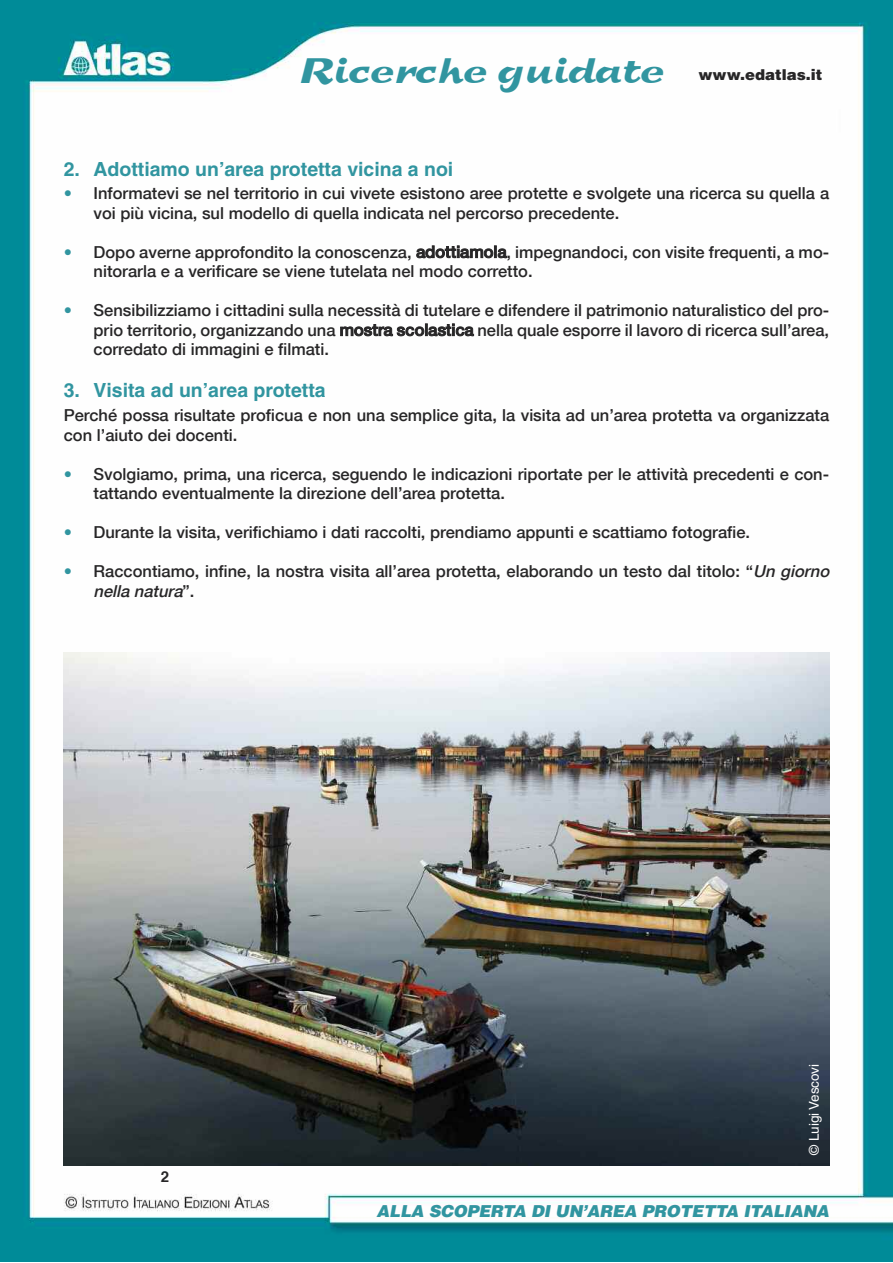
<style>
.page{position:relative;width:893px;height:1263px;background:#fff}
.page>*{position:absolute;margin:0;border:0;box-sizing:border-box;transform-origin:0 0}
.t1{font:36px "Sprint";color:#3195a0}
.t2{font:700 19.5px "Helvetica";color:#3195a0}
.t3{font:500 16.5px/19.5px "Helvetica Neue";color:#272627}
.t4{font:italic 900 16.5px "Helvetica";letter-spacing:-.01em;color:#3195a0}
.t5{font:900 15px "Helvetica";color:#272627}
.t6{font:700 15px "Helvetica";color:#272627}
.t7{font:13.5px "Helvetica";color:#fff}
.s1{color:#3195a0}
.s2{font-style:italic}
</style>
<div class="page">
<img style="left:0;top:0;width:893px;height:1262px">
<img style="left:64px;top:652px;width:765px;height:513px">
<h1 class="t1" style="left:298px;top:48px;width:367px">Ricerche guidate</h1>
<p class="t5" style="left:698px;top:69px;width:126px">www.edatlas.it</p>
<p class="t2" style="left:64px;top:162px;width:391px">2. Adottiamo un’area protetta vicina a noi</p>
<p class="t3" style="left:94px;top:183px;width:737px;text-indent:-30px"><span class="s1">•</span> Informatevi se nel territorio in cui vivete esistono aree protette e svolgete una ricerca su quella a voi più vicina, sul modello di quella indicata nel percorso precedente.</p>
<p class="t3" style="left:94px;top:242px;width:737px;text-indent:-30px"><span class="s1">•</span> Dopo averne approfondito la conoscenza, adottiamola, impegnandoci, con visite frequenti, a mo&shy;nitorarla e a verificare se viene tutelata nel modo corretto.</p>
<p class="t3" style="left:94px;top:300px;width:737px;text-align:justify;text-indent:-30px"><span class="s1">•</span> Sensibilizziamo i cittadini sulla necessità di tutelare e difendere il patrimonio naturalistico del pro&shy;prio territorio, organizzando una mostra scolastica nella quale esporre il lavoro di ricerca sull’area, corredato di immagini e filmati.</p>
<p class="t2" style="left:64px;top:383px;width:263px">3. Visita ad un’area protetta</p>
<p class="t3" style="left:64px;top:405px;width:767px">Perché possa risultate proficua e non una semplice gita, la visita ad un’area protetta va organizzata con l’aiuto dei docenti.</p>
<p class="t3" style="left:94px;top:464px;width:737px;text-indent:-30px"><span class="s1">•</span> Svolgiamo, prima, una ricerca, seguendo le indicazioni riportate per le attività precedenti e con&shy;tattando eventualmente la direzione dell’area protetta.</p>
<p class="t3" style="left:64px;top:522px;width:688px"><span class="s1">•</span> Durante la visita, verifichiamo i dati raccolti, prendiamo appunti e scattiamo fotografie.</p>
<p class="t3" style="left:94px;top:561px;width:740px;text-indent:-30px"><span class="s1">•</span> Raccontiamo, infine, la nostra visita all’area protetta, elaborando un testo dal titolo: “<span class="s2">Un giorno nella natura</span>” .</p>
<p class="t6" style="left:161px;top:1171px;width:10px">2</p>
<p class="t7" style="left:809px;top:1155px;width:93px;rotate:-90deg">© Luigi Vescovi</p>
<p class="t4" style="left:376px;top:1205px;width:454px">ALLA SCOPERTA DI UN’AREA PROTETTA ITALIANA</p>
</div>
